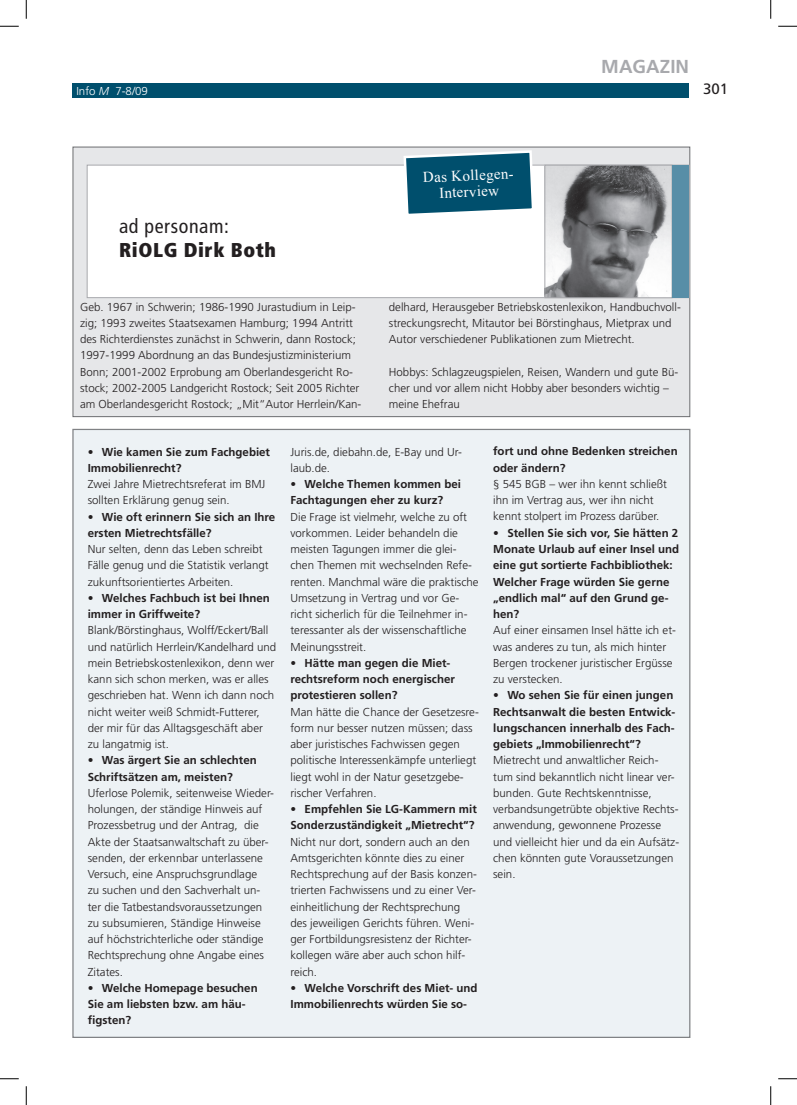
<style>
.page{position:relative;width:797px;height:1105px;background:#fff}
.page>*{position:absolute;margin:0;border:0;box-sizing:border-box;transform-origin:0 0}
.t1{font:900 condensed 20px "Frutiger LT";letter-spacing:.03em;color:#231f20}
.t2{font:condensed 20px "Frutiger LT";letter-spacing:.03em;color:#231f20}
.t3{font:700 18.75px "Frutiger LT";color:#a8a9ad}
.t4{font:15px/16.4px "Times New Roman";color:#fff;text-align:center}
.t5{font:15px "Frutiger LT";color:#231f20}
.t6{font:300 11.5px/16.2px "Frutiger LT";color:#231f20}
.t7{font:700 11.5px/16.2px "Frutiger LT";color:#231f20}
.t8{font:300 11.5px "Frutiger LT";color:#fff}
.s1{font-style:italic}
</style>
<div class="page">
<div style="left:72px;top:83px;width:617px;height:14px;background:#004f6d"></div>
<div style="left:73px;top:147px;width:617px;height:270px;background:#e6e7e9;border:1px solid #6c6d70"></div>
<div style="left:87px;top:165px;width:602px;height:133px;background:#fff;border:1px solid #a8a9ad"></div>
<div style="left:73px;top:429px;width:616px;height:608px;background:#edf2f5"></div>
<img style="left:546px;top:167px;width:124px;height:129px">
<div style="left:544px;top:165px;width:128px;height:133px;border:1px solid #a8a9ad"></div>
<div style="left:672px;top:165px;width:17px;height:133px;background:#588ea7"></div>
<svg style="left:402px;top:150px;width:133px;height:64px;background:#306f88"></svg>
<svg style="left:0;top:25px;width:19px;height:2px"></svg>
<svg style="left:778px;top:25px;width:19px;height:2px"></svg>
<svg style="left:0;top:1078px;width:19px;height:1px"></svg>
<svg style="left:778px;top:1078px;width:19px;height:1px"></svg>
<svg style="left:25px;top:0;width:2px;height:19px"></svg>
<svg style="left:25px;top:1086px;width:2px;height:19px"></svg>
<svg style="left:770px;top:0;width:1px;height:19px"></svg>
<svg style="left:770px;top:1086px;width:1px;height:19px"></svg>
<h2 class="t3" style="left:601px;top:58px;width:87px">MAGAZIN</h2>
<p class="t8" style="left:76px;top:85px;width:73px">Info <span class="s1">M</span> 7-8/09</p>
<h3 class="t5" style="left:703px;top:82px;width:27px">301</h3>
<h1 class="t2" style="left:119px;top:216px;width:111px">ad personam:</h1>
<h1 class="t1" style="left:119px;top:240px;width:158px">RiOLG Dirk Both</h1>
<h3 class="t4" style="left:423px;top:168px;width:95px;rotate:-2deg">Das Kollegen-<br>Interview</h3>
<p class="t6" style="left:80px;top:299px;width:283px">Geb. 1967 in Schwerin; 1986-1990 Jurastudium in Leip&shy;zig; 1993 zweites Staatsexamen Hamburg; 1994 Antritt des Richterdienstes zunächst in Schwerin, dann Rostock; 1997-1999 Abordnung an das Bundesjustizministerium Bonn; 2001-2002 Erprobung am Oberlandesgericht Ro&shy;stock; 2002-2005 Landgericht Rostock; Seit 2005 Richter am Oberlandesgericht Rostock; „Mit“Autor Herrlein/Kan-</p>
<p class="t6" style="left:389px;top:299px;width:293px">delhard, Herausgeber Betriebskostenlexikon, Handbuchvoll&shy;streckungsrecht, Mitautor bei Börstinghaus, Mietprax und<br>Autor verschiedener Publikationen zum Mietrecht.</p>
<p class="t6" style="left:389px;top:364px;width:291px">Hobbys: Schlagzeugspielen, Reisen, Wandern und gute Bü&shy;cher und vor allem nicht Hobby aber besonders wichtig – meine Ehefrau</p>
<p class="t7" style="left:88px;top:443px;width:184px">• Wie kamen Sie zum Fachgebiet<br>Immobilienrecht?</p>
<p class="t6" style="left:88px;top:476px;width:179px">Zwei Jahre Mietrechtsreferat im BMJ sollten Erklärung genug sein.</p>
<p class="t7" style="left:88px;top:508px;width:189px">• Wie oft erinnern Sie sich an Ihre ersten Mietrechtsfälle?</p>
<p class="t6" style="left:88px;top:541px;width:182px">Nur selten, denn das Leben schreibt<br>Fälle genug und die Statistik verlangt zukunftsorientiertes Arbeiten.</p>
<p class="t7" style="left:88px;top:590px;width:183px">• Welches Fachbuch ist bei Ihnen immer in Griffweite?</p>
<p class="t6" style="left:88px;top:623px;width:190px">Blank/Börstinghaus, Wolff/Eckert/Ball und natürlich Herrlein/Kandelhard und mein Betriebskostenlexikon, denn wer kann sich schon merken, was er alles geschrieben hat. Wenn ich dann noch nicht weiter weiß Schmidt-Futterer, der mir für das Alltagsgeschäft aber zu langatmig ist.</p>
<p class="t7" style="left:88px;top:752px;width:171px">• Was ärgert Sie an schlechten<br>Schriftsätzen am, meisten?</p>
<p class="t6" style="left:88px;top:785px;width:188px">Uferlose Polemik, seitenweise Wieder&shy;holungen, der ständige Hinweis auf Prozessbetrug und der Antrag, die Akte der Staatsanwaltschaft zu über&shy;senden, der erkennbar unterlassene Versuch, eine Anspruchsgrundlage<br>zu suchen und den Sachverhalt un&shy;ter die Tatbestandsvoraussetzungen zu subsumieren, Ständige Hinweise auf höchstrichterliche oder ständige Rechtsprechung ohne Angabe eines Zitates.</p>
<p class="t7" style="left:88px;top:980px;width:171px">• Welche Homepage besuchen<br>Sie am liebsten bzw. am häu&shy;figsten?</p>
<p class="t6" style="left:290px;top:444px;width:173px">Juris.de, diebahn.de, E-Bay und Ur&shy;laub.de.</p>
<p class="t7" style="left:290px;top:476px;width:172px">• Welche Themen kommen bei<br>Fachtagungen eher zu kurz?</p>
<p class="t6" style="left:290px;top:509px;width:190px">Die Frage ist vielmehr, welche zu oft vorkommen. Leider behandeln die meisten Tagungen immer die glei&shy;chen Themen mit wechselnden Refe&shy;renten. Manchmal wäre die praktische Umsetzung in Vertrag und vor Ge&shy;richt sicherlich für die Teilnehmer in&shy;teressanter als der wissenschaftliche Meinungsstreit.</p>
<p class="t7" style="left:290px;top:655px;width:166px">• Hätte man gegen die Miet&shy;rechtsreform noch energischer protestieren sollen?</p>
<p class="t6" style="left:290px;top:704px;width:190px">Man hätte die Chance der Gesetzesre&shy;form nur besser nutzen müssen; dass aber juristisches Fachwissen gegen politische Interessenkämpfe unterliegt liegt wohl in der Natur gesetzgebe&shy;rischer Verfahren.</p>
<p class="t7" style="left:290px;top:801px;width:188px">• Empfehlen Sie LG-Kammern mit<br>Sonderzuständigkeit „Mietrecht“?</p>
<p class="t6" style="left:290px;top:834px;width:188px">Nicht nur dort, sondern auch an den Amtsgerichten könnte dies zu einer Rechtsprechung auf der Basis konzen&shy;trierten Fachwissens und zu einer Ver&shy;einheitlichung der Rechtsprechung des jeweiligen Gerichts führen. Weni&shy;ger Fortbildungsresistenz der Richter&shy;kollegen wäre aber auch schon hilf&shy;reich.</p>
<p class="t7" style="left:290px;top:980px;width:189px">• Welche Vorschrift des Miet- und<br>Immobilienrechts würden Sie so-</p>
<p class="t7" style="left:493px;top:444px;width:186px">fort und ohne Bedenken streichen oder ändern?</p>
<p class="t6" style="left:493px;top:476px;width:175px">§ 545 BGB – wer ihn kennt schließt ihn im Vertrag aus, wer ihn nicht kennt stolpert im Prozess darüber.</p>
<p class="t7" style="left:493px;top:525px;width:187px">• Stellen Sie sich vor, Sie hätten 2<br>Monate Urlaub auf einer Insel und eine gut sortierte Fachbibliothek:<br>Welcher Frage würden Sie gerne „endlich mal“ auf den Grund ge&shy;hen?</p>
<p class="t6" style="left:493px;top:623px;width:184px">Auf einer einsamen Insel hätte ich et&shy;was anderes zu tun, als mich hinter<br>Bergen trockener juristischer Ergüsse zu verstecken.</p>
<p class="t7" style="left:493px;top:687px;width:184px">• Wo sehen Sie für einen jungen<br>Rechtsanwalt die besten Entwick&shy;lungschancen innerhalb des Fach&shy;gebiets „Immobilienrecht“?</p>
<p class="t6" style="left:493px;top:753px;width:187px">Mietrecht und anwaltlicher Reich&shy;tum sind bekanntlich nicht linear ver&shy;bunden. Gute Rechtskenntnisse, verbandsungetrübte objektive Rechts&shy;anwendung, gewonnene Prozesse und vielleicht hier und da ein Aufsätz&shy;chen könnten gute Voraussetzungen sein.</p>
</div>
